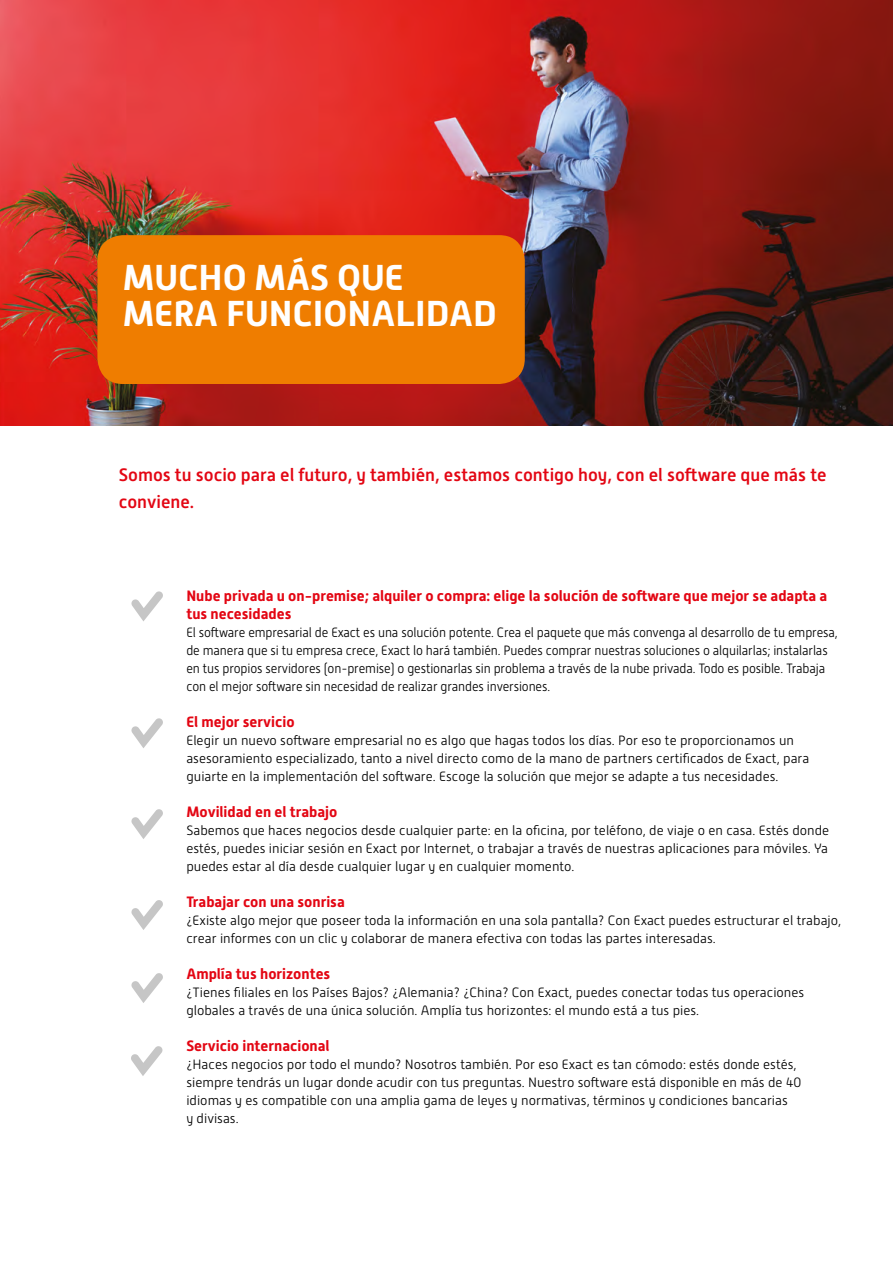
<style>
.page{position:relative;width:893px;height:1263px;background:#fff}
.page>*{position:absolute;margin:0;border:0;box-sizing:border-box;transform-origin:0 0}
.t1{font:700 36px/36px "Alwyn New";color:#fff}
.t2{font:500 18px/27px "Alwyn New";color:#e30613}
.t3{font:700 15px/18px "Alwyn New";color:#e30613}
.t4{font:300 13.5px/18px "Alwyn New";color:#000}
.t5{font:300 13.5px/18px "Alwyn New";color:#000;scale:.94 1}
</style>
<div class="page">
<img style="left:0;top:0;width:893px;height:426px">
<div style="left:97px;top:235px;width:428px;height:149px;background:#ef7d00;border-radius:26px"></div>
<svg style="left:131px;top:591px;width:32px;height:30px"></svg>
<svg style="left:131px;top:718px;width:32px;height:30px"></svg>
<svg style="left:131px;top:809px;width:32px;height:30px"></svg>
<svg style="left:131px;top:900px;width:32px;height:30px"></svg>
<svg style="left:131px;top:973px;width:32px;height:30px"></svg>
<svg style="left:131px;top:1046px;width:32px;height:30px"></svg>
<h1 class="t1" style="left:123px;top:259px;width:375px">MUCHO MÁS QUE<br>MERA FUNCIONALIDAD</h1>
<h2 class="t2" style="left:119px;top:462px;width:709px">Somos tu socio para el futuro, y también, estamos contigo hoy, con el software que más te conviene.</h2>
<p class="t3" style="left:186px;top:586px;width:642px">Nube privada u on-premise; alquiler o compra: elige la solución de software que mejor se adapta a tus necesidades</p>
<p class="t5" style="left:186px;top:624px;width:694px">El software empresarial de Exact es una solución potente. Crea el paquete que más convenga al desarrollo de tu empresa, de manera que si tu empresa crece, Exact lo hará también. Puedes comprar nuestras soluciones o alquilarlas; instalarlas en tus propios servidores (on-premise) o gestionarlas sin problema a través de la nube privada. Todo es posible. Trabaja con el mejor software sin necesidad de realizar grandes inversiones.</p>
<p class="t3" style="left:186px;top:713px;width:110px">El mejor servicio</p>
<p class="t4" style="left:186px;top:732px;width:624px">Elegir un nuevo software empresarial no es algo que hagas todos los días. Por eso te proporcionamos un asesoramiento especializado, tanto a nivel directo como de la mano de partners certificados de Exact, para guiarte en la implementación del software. Escoge la solución que mejor se adapte a tus necesidades.</p>
<p class="t3" style="left:186px;top:803px;width:152px">Movilidad en el trabajo</p>
<p class="t4" style="left:186px;top:822px;width:644px;text-align:justify">Sabemos que haces negocios desde cualquier parte: en la oficina, por teléfono, de viaje o en casa. Estés donde estés, puedes iniciar sesión en Exact por Internet, o trabajar a través de nuestras aplicaciones para móviles. Ya puedes estar al día desde cualquier lugar y en cualquier momento.</p>
<p class="t3" style="left:186px;top:893px;width:160px">Trabajar con una sonrisa</p>
<p class="t4" style="left:186px;top:912px;width:656px">¿Existe algo mejor que poseer toda la información en una sola pantalla? Con Exact puedes estructurar el trabajo, crear informes con un clic y colaborar de manera efectiva con todas las partes interesadas.</p>
<p class="t3" style="left:186px;top:965px;width:145px">Amplía tus horizontes</p>
<p class="t4" style="left:186px;top:984px;width:619px">¿Tienes filiales en los Países Bajos? ¿Alemania? ¿China? Con Exact, puedes conectar todas tus operaciones globales a través de una única solución. Amplía tus horizontes: el mundo está a tus pies.</p>
<p class="t3" style="left:186px;top:1037px;width:145px">Servicio internacional</p>
<p class="t4" style="left:186px;top:1056px;width:617px">¿Haces negocios por todo el mundo? Nosotros también. Por eso Exact es tan cómodo: estés donde estés, siempre tendrás un lugar donde acudir con tus preguntas. Nuestro software está disponible en más de 40 idiomas y es compatible con una amplia gama de leyes y normativas, términos y condiciones bancarias<br>y divisas.</p>
</div>
